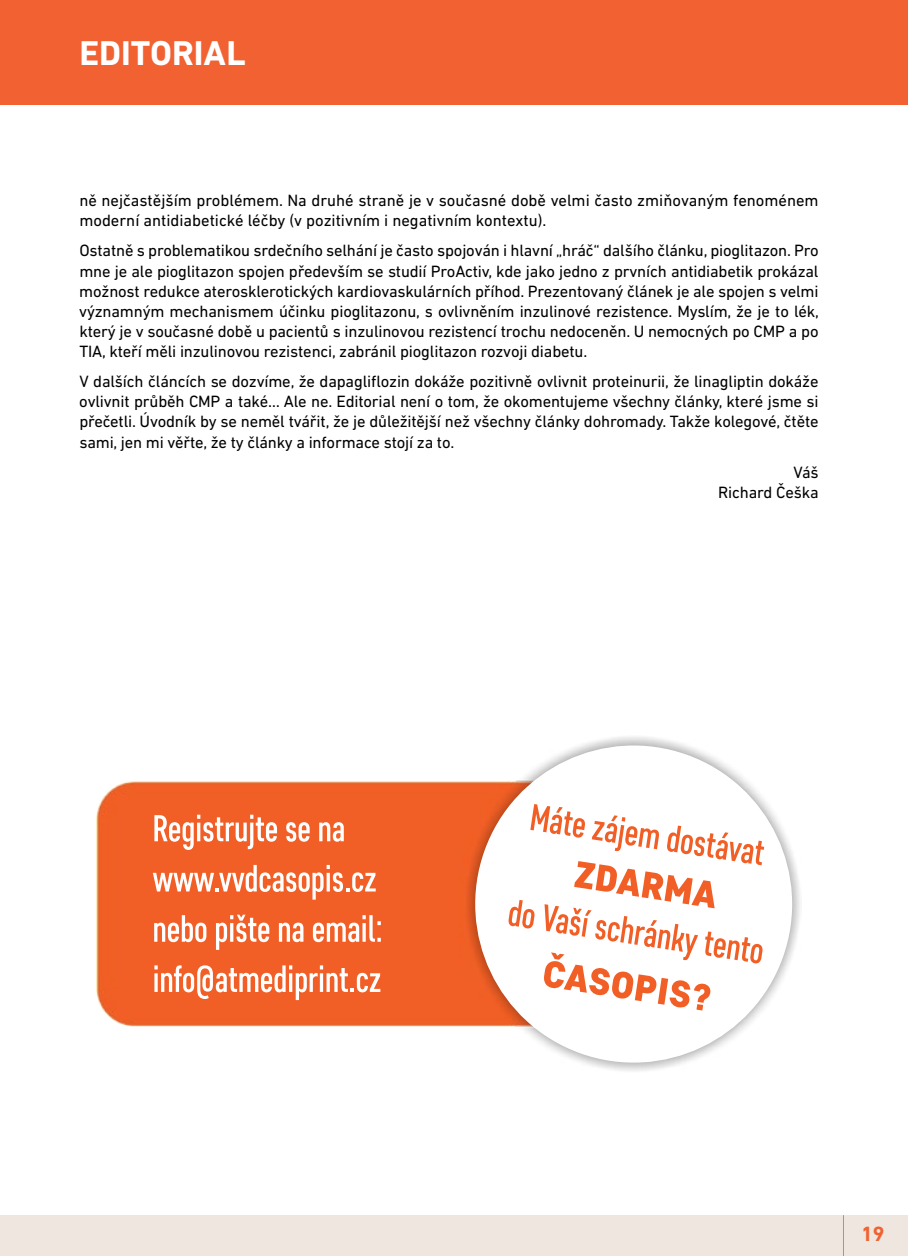
<style>
.page{position:relative;width:908px;height:1256px;background:#fff}
.page>*{position:absolute;margin:0;border:0;box-sizing:border-box;transform-origin:0 0}
.t1{font:700 35px "DIN Next LT Pro";color:#fff}
.t2{font:700 21px "DIN Next LT Pro";color:#f16131}
.t3{font:16.62px/20.1px "DIN Next LT Pro";letter-spacing:-.005em;color:#000;text-align:justify}
</style>
<div class="page">
<div style="left:0;top:0;width:908px;height:104px;background:#f16131"></div>
<div style="left:0;top:1214px;width:908px;height:41px;background:#efe6e0"></div>
<hr style="left:843px;top:1214px;width:1px;height:41px;background:#979a9e">
<div style="left:96px;top:781px;width:360px;height:246px;background:#f15f26"></div>
<svg style="left:456px;top:737px;width:344px;height:334px"></svg>
<svg style="left:508px;top:803px;width:256px;height:207px"></svg>
<svg style="left:154px;top:814px;width:123px;height:35px"></svg>
<svg style="left:286px;top:822px;width:24px;height:19px"></svg>
<svg style="left:319px;top:822px;width:25px;height:19px"></svg>
<svg style="left:153px;top:864px;width:223px;height:35px"></svg>
<svg style="left:154px;top:914px;width:52px;height:27px"></svg>
<svg style="left:216px;top:914px;width:53px;height:35px"></svg>
<svg style="left:279px;top:922px;width:24px;height:19px"></svg>
<svg style="left:313px;top:914px;width:68px;height:27px"></svg>
<svg style="left:154px;top:965px;width:226px;height:34px"></svg>
<h1 class="t1" style="left:79px;top:33px;width:168px">EDITORIAL</h1>
<p class="t3" style="left:79px;top:190px;width:741px">ně nejčastějším problémem. Na druhé straně je v současné době velmi často zmiňovaným fenoménem moderní antidiabetické léčby (v pozitivním i negativním kontextu).</p>
<p class="t3" style="left:79px;top:240px;width:741px">Ostatně s problematikou srdečního selhání je často spojován i hlavní „hráč“ dalšího článku, pioglitazon. Pro mne je ale pioglitazon spojen především se studií ProActiv, kde jako jedno z prvních antidiabetik prokázal možnost redukce aterosklerotických kardiovaskulárních příhod. Prezentovaný článek je ale spojen s velmi významným mechanismem účinku pioglitazonu, s ovlivněním inzulinové rezistence. Myslím, že je to lék, který je v současné době u pacientů s inzulinovou rezistencí trochu nedoceněn. U nemocných po CMP a po TIA, kteří měli inzulinovou rezistenci, zabránil pioglitazon rozvoji diabetu.</p>
<p class="t3" style="left:79px;top:371px;width:741px">V dalších článcích se dozvíme, že dapagliflozin dokáže pozitivně ovlivnit proteinurii, že linagliptin dokáže ovlivnit průběh CMP a také… Ale ne. Editorial není o tom, že okomentujeme všechny články, které jsme si přečetli. Úvodník by se neměl tvářit, že je důležitější než všechny články dohromady. Takže kolegové, čtěte sami, jen mi věřte, že ty články a informace stojí za to.</p>
<p class="t3" style="left:718px;top:461px;width:102px;text-align:right">Váš<br>Richard Češka</p>
<p class="t2" style="left:861px;top:1221px;width:25px">19</p>
</div>
